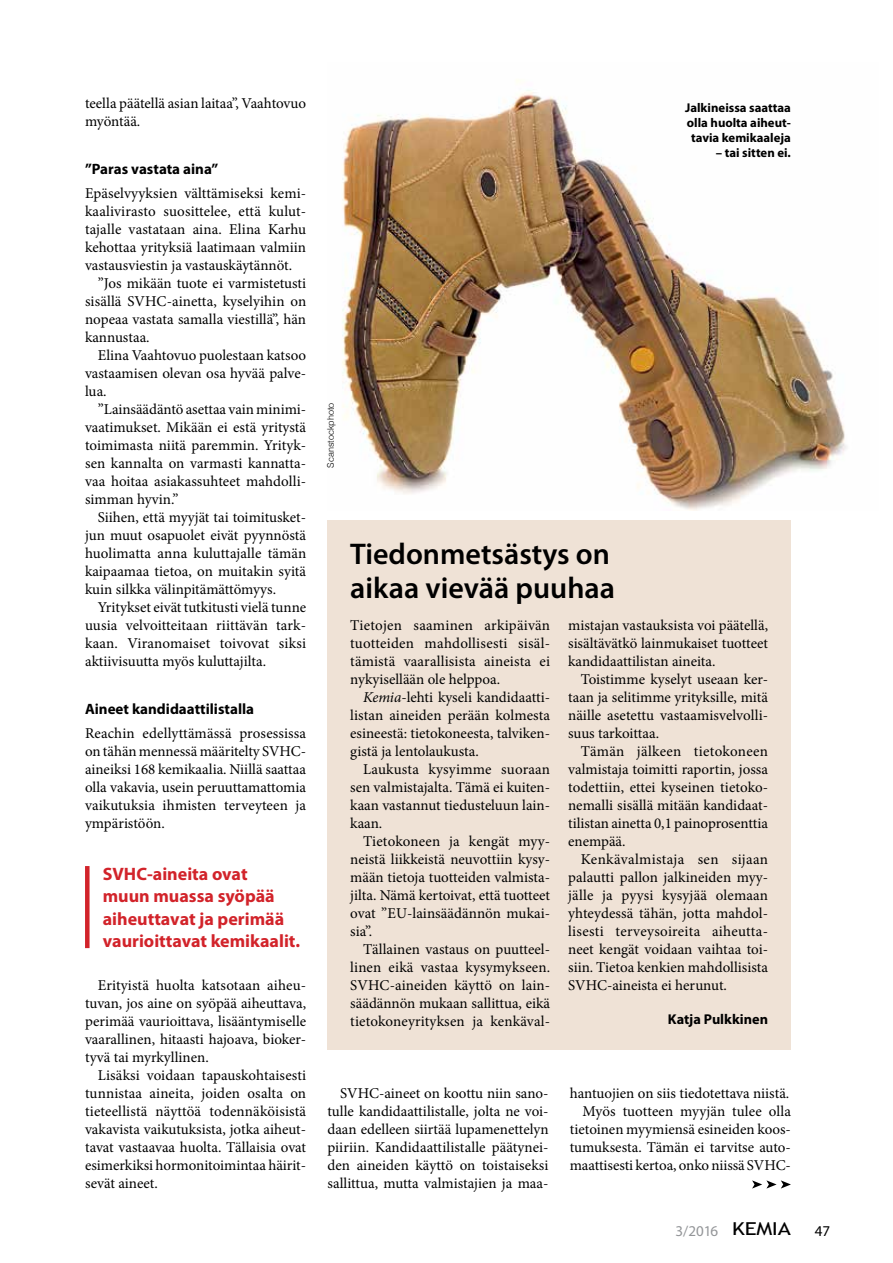
<style>
.page{position:relative;width:893px;height:1263px;background:#fff}
.page>*{position:absolute;margin:0;border:0;box-sizing:border-box;transform-origin:0 0}
.t1{font:600 30px/34.5px "Myriad Pro";color:#000}
.t2{font:700 18px/22.5px "Myriad Pro";color:#d2232a}
.t3{font:15px/18px "Minion Pro";color:#000;text-align:justify}
.t4{font:700 15px "Myriad Pro";color:#000}
.t5{font:15px "Myriad Pro";color:#939598}
.t6{font:15px "Myriad Pro";color:#000}
.t7{font:700 14.25px "Myriad Pro";color:#000}
.t8{font:700 12.75px/15px "Myriad Pro";color:#000;text-align:center}
.t9{font:300 9px "Helvetica";color:#000}
.s1{font-style:italic}
.s2{font-family:"Trebuchet MS";font-size:17.85px;color:#000}
</style>
<div class="page">
<div style="left:327px;top:520px;width:464px;height:530px;background:#efe2d6"></div>
<svg style="left:752px;top:1180px;width:39px;height:8px"></svg>
<img style="left:342px;top:80px;width:505px;height:430px">
<div style="left:85px;top:866px;width:5px;height:82px;background:#d2232a"></div>
<p class="t3" style="left:85px;top:94px;width:223px">teella päätellä asian laitaa”, Vaahtovuo myöntää.</p>
<p class="t4" style="left:85px;top:160px;width:135px">”Paras vastata aina”</p>
<p class="t3" style="left:85px;top:184px;width:223px">Epäselvyyksien välttämiseksi kemi-</p>
<p class="t3" style="left:85px;top:202px;width:223px">kaalivirasto suosittelee, että kulut-</p>
<p class="t3" style="left:85px;top:220px;width:223px">tajalle vastataan aina. Elina Karhu</p>
<p class="t3" style="left:85px;top:238px;width:223px">kehottaa yrityksiä laatimaan valmiin</p>
<p class="t3" style="left:85px;top:256px;width:209px">vastausviestin ja vastauskäytännöt.</p>
<p class="t3" style="left:98px;top:274px;width:210px">”Jos mikään tuote ei varmistetusti</p>
<p class="t3" style="left:85px;top:292px;width:223px">sisällä SVHC-ainetta, kyselyihin on</p>
<p class="t3" style="left:85px;top:310px;width:223px">nopeaa vastata samalla viestillä”, hän</p>
<p class="t3" style="left:85px;top:328px;width:66px">kannustaa.</p>
<p class="t3" style="left:98px;top:346px;width:210px">Elina Vaahtovuo puolestaan katsoo</p>
<p class="t3" style="left:85px;top:364px;width:223px">vastaamisen olevan osa hyvää palve-</p>
<p class="t3" style="left:85px;top:382px;width:23px">lua.</p>
<p class="t3" style="left:98px;top:400px;width:210px">”Lainsäädäntö asettaa vain minimi-</p>
<p class="t3" style="left:85px;top:418px;width:223px">vaatimukset. Mikään ei estä yritystä</p>
<p class="t3" style="left:85px;top:436px;width:223px">toimimasta niitä paremmin. Yrityk-</p>
<p class="t3" style="left:85px;top:454px;width:223px">sen kannalta on varmasti kannatta-</p>
<p class="t3" style="left:85px;top:472px;width:223px">vaa hoitaa asiakassuhteet mahdolli-</p>
<p class="t3" style="left:85px;top:490px;width:95px">simman hyvin.”</p>
<p class="t3" style="left:98px;top:508px;width:210px">Siihen, että myyjät tai toimitusket-</p>
<p class="t3" style="left:85px;top:526px;width:223px">jun muut osapuolet eivät pyynnöstä</p>
<p class="t3" style="left:85px;top:544px;width:223px">huolimatta anna kuluttajalle tämän</p>
<p class="t3" style="left:85px;top:562px;width:223px">kaipaamaa tietoa, on muitakin syitä</p>
<p class="t3" style="left:85px;top:580px;width:193px">kuin silkka välinpitämättömyys.</p>
<p class="t3" style="left:98px;top:598px;width:210px">Yritykset eivät tutkitusti vielä tunne</p>
<p class="t3" style="left:85px;top:616px;width:223px">uusia velvoitteitaan riittävän tark-</p>
<p class="t3" style="left:85px;top:634px;width:223px">kaan. Viranomaiset toivovat siksi</p>
<p class="t3" style="left:85px;top:652px;width:183px">aktiivisuutta myös kuluttajilta.</p>
<p class="t4" style="left:85px;top:700px;width:171px">Aineet kandidaattilistalla</p>
<p class="t3" style="left:85px;top:724px;width:223px">Reachin edellyttämässä prosessissa on tähän mennessä määritelty SVHC&shy;aineiksi 168 kemikaalia. Niillä saattaa olla vakavia, usein peruuttamattomia vaikutuksia ihmisten terveyteen ja ympäristöön.</p>
<p class="t2" style="left:103px;top:862px;width:199px">SVHC-aineita ovat<br>muun muassa syöpää aiheuttavat ja perimää vaurioittavat kemikaalit.</p>
<p class="t3" style="left:85px;top:976px;width:223px;text-indent:13px">Erityistä huolta katsotaan aiheu&shy;tuvan, jos aine on syöpää aiheuttava, perimää vaurioittava, lisääntymiselle vaarallinen, hitaasti hajoava, bioker&shy;tyvä tai myrkyllinen.</p>
<p class="t3" style="left:85px;top:1066px;width:223px;text-indent:13px">Lisäksi voidaan tapauskohtaisesti tunnistaa aineita, joiden osalta on tieteellistä näyttöä todennäköisistä vakavista vaikutuksista, jotka aiheut&shy;tavat vastaavaa huolta. Tällaisia ovat esimerkiksi hormonitoimintaa häirit&shy;sevät aineet.</p>
<p class="t8" style="left:685px;top:101px;width:107px">Jalkineissa saattaa olla huolta aiheut&shy;tavia kemikaaleja</p>
<p class="t8" style="left:716px;top:146px;width:77px">– tai sitten ei.</p>
<p class="t9" style="left:323px;top:468px;width:67px;rotate:-90deg">Scanstockphoto</p>
<h1 class="t1" style="left:350px;top:537px;width:266px">Tiedonmetsästys on aikaa vievää puuhaa</h1>
<p class="t3" style="left:350px;top:616px;width:201px">Tietojen saaminen arkipäivän tuotteiden mahdollisesti sisäl&shy;tämistä vaarallisista aineista ei nykyisellään ole helppoa.</p>
<p class="t3" style="left:350px;top:688px;width:201px;text-indent:13px"><span class="s1">Kemia</span>-lehti kyseli kandidaatti&shy;listan aineiden perään kolmesta esineestä: tietokoneesta, talviken&shy;gistä ja lentolaukusta.</p>
<p class="t3" style="left:350px;top:760px;width:201px;text-indent:13px">Laukusta kysyimme suoraan sen valmistajalta. Tämä ei kuiten&shy;kaan vastannut tiedusteluun lain&shy;kaan.</p>
<p class="t3" style="left:350px;top:832px;width:201px;text-indent:13px">Tietokoneen ja kengät myy&shy;neistä liikkeistä neuvottiin kysy&shy;mään tietoja tuotteiden valmista&shy;jilta. Nämä kertoivat, että tuotteet ovat ”EU-lainsäädännön mukai&shy;sia”.</p>
<p class="t3" style="left:350px;top:940px;width:201px;text-indent:13px">Tällainen vastaus on puutteel&shy;linen eikä vastaa kysymykseen.<br>SVHC-aineiden käyttö on lain&shy;säädännön mukaan sallittua, eikä tietokoneyrityksen ja kenkäval-</p>
<p class="t3" style="left:568px;top:616px;width:201px">mistajan vastauksista voi päätellä, sisältävätkö lainmukaiset tuotteet kandidaattilistan aineita.</p>
<p class="t3" style="left:568px;top:670px;width:201px;text-indent:13px">Toistimme kyselyt useaan ker&shy;taan ja selitimme yrityksille, mitä näille asetettu vastaamisvelvolli&shy;suus tarkoittaa.</p>
<p class="t3" style="left:568px;top:742px;width:201px;text-indent:13px">Tämän jälkeen tietokoneen valmistaja toimitti raportin, jossa todettiin, ettei kyseinen tietoko&shy;nemalli sisällä mitään kandidaat&shy;tilistan ainetta 0,1 painoprosenttia enempää.</p>
<p class="t3" style="left:568px;top:850px;width:201px;text-indent:13px">Kenkävalmistaja sen sijaan palautti pallon jalkineiden myy&shy;jälle ja pyysi kysyjää olemaan yhteydessä tähän, jotta mahdol&shy;lisesti terveysoireita aiheutta&shy;neet kengät voidaan vaihtaa toi&shy;siin. Tietoa kenkien mahdollisista SVHC-aineista ei herunut.</p>
<p class="t7" style="left:668px;top:1011px;width:102px">Katja Pulkkinen</p>
<p class="t3" style="left:327px;top:1084px;width:223px;text-indent:13px">SVHC-aineet on koottu niin sano&shy;tulle kandidaattilistalle, jolta ne voi&shy;daan edelleen siirtää lupamenettelyn piiriin. Kandidaattilistalle päätynei&shy;den aineiden käyttö on toistaiseksi sallittua, mutta valmistajien ja maa-</p>
<p class="t3" style="left:570px;top:1084px;width:223px;text-align:right">hantuojien on siis tiedotettava niistä.<br>Myös tuotteen myyjän tulee olla tietoinen myymiensä esineiden koos&shy;tumuksesta. Tämän ei tarvitse auto&shy;maattisesti kertoa, onko niissä SVHC-</p>
<p class="t5" style="left:676px;top:1222px;width:117px">3/2016 <span class="s2">KEMIA</span></p>
<p class="t6" style="left:815px;top:1222px;width:17px">47</p>
</div>
